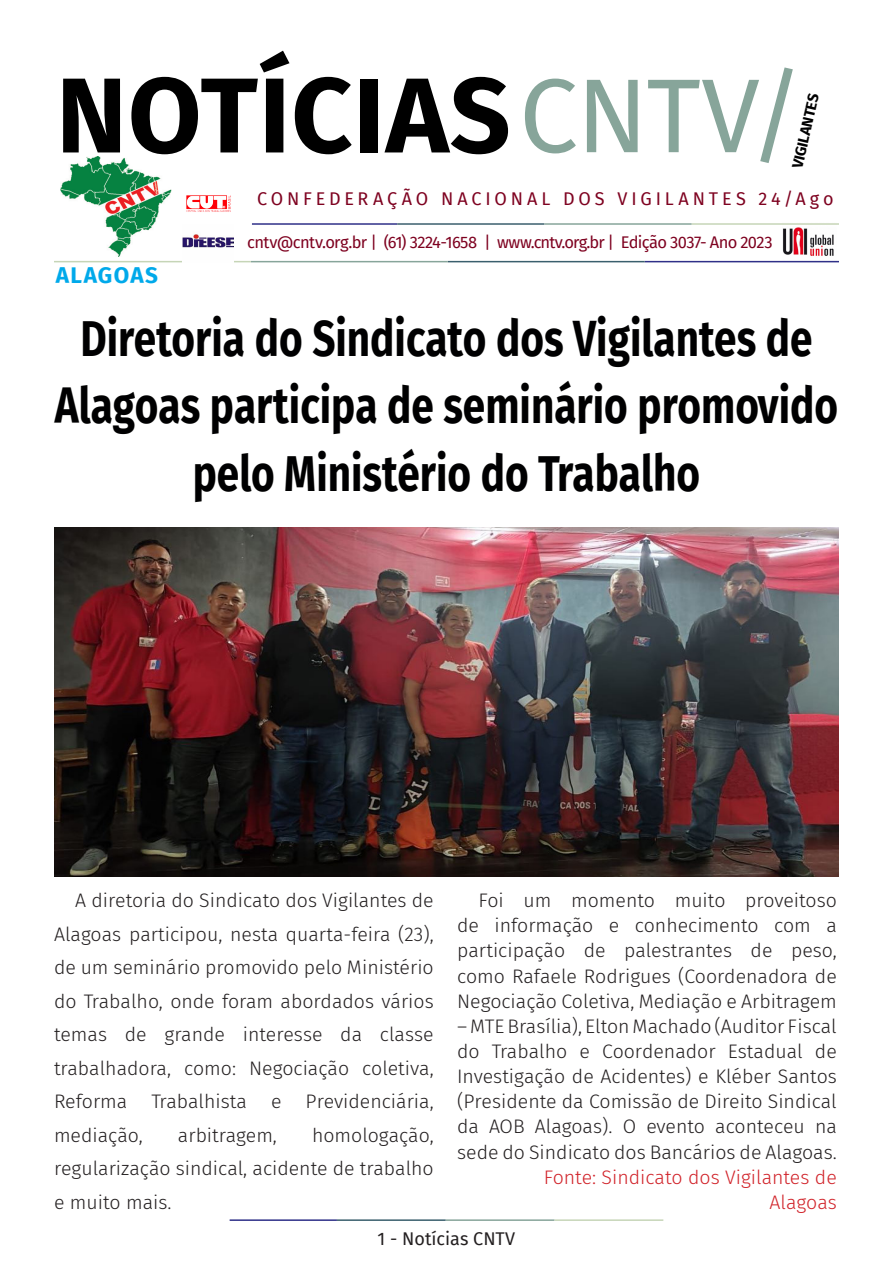
<style>
.page{position:relative;width:893px;height:1263px;background:#fff}
.page>*{position:absolute;margin:0;border:0;box-sizing:border-box;transform-origin:0 0}
.t1{font:700 106.5px "Fira Sans";letter-spacing:.01em;color:#000}
.t2{font:700 50.7px/67.5px "Fira Sans";color:#000001;text-align:center;scale:.8 1}
.t3{font:700 22.5px "Fira Sans";letter-spacing:.07em;color:#00a9ea}
.t4{font:300 19.5px/33.6px "Fira Sans";color:#231f20;text-align:justify}
.t5{font:300 19.5px/25.2px "Fira Sans";color:#d1232a;text-align:right}
.t6{font:18px "Fira Sans";letter-spacing:.215em;color:#7e0220}
.t7{font:18px "Fira Sans";color:#231f20}
.t8{font:16.5px "Fira Sans";letter-spacing:-.04em;color:#7e0220}
.t9{font:700 15px "Fira Sans";color:#000001}
.s1{font-weight:400;font-size:105px;color:#87a59a}
</style>
<div class="page">
<hr style="left:230px;top:1219px;width:107px;height:2px;background:#2f3088">
<hr style="left:337px;top:1219px;width:109px;height:2px;background:#3a5f6d">
<hr style="left:446px;top:1219px;width:109px;height:2px;background:#87a59a">
<hr style="left:555px;top:1219px;width:108px;height:2px;background:#c6d5b7">
<img style="left:782px;top:227px;width:54px;height:34px">
<hr style="left:252px;top:223px;width:145px;height:2px;background:#2f3088">
<hr style="left:397px;top:223px;width:147px;height:2px;background:#3a5f6d">
<hr style="left:544px;top:223px;width:148px;height:2px;background:#87a59a">
<hr style="left:692px;top:223px;width:147px;height:2px;background:#c6d5b7">
<hr style="left:645px;top:261px;width:194px;height:1px;background:#2f3088">
<hr style="left:448px;top:261px;width:197px;height:1px;background:#3a5f6d">
<hr style="left:251px;top:261px;width:197px;height:1px;background:#87a59a">
<hr style="left:54px;top:261px;width:197px;height:1px;background:#c6d5b7">
<img style="left:61px;top:157px;width:110px;height:100px">
<img style="left:186px;top:195px;width:45px;height:17px">
<img style="left:183px;top:234px;width:51px;height:28px">
<img style="left:54px;top:528px;width:785px;height:348px">
<p class="t1" style="left:56px;top:26px;width:749px">NOTÍCIAS<span class="s1">CNTV/</span></p>
<p class="t9" style="left:785px;top:165px;width:77px;rotate:-77deg">VIGILANTES</p>
<p class="t6" style="left:257px;top:185px;width:578px">CONFEDERAÇÃO NACIONAL DOS VIGILANTES 24/Ago</p>
<p class="t3" style="left:56px;top:257px;width:104px">ALAGOAS</p>
<p class="t8" style="left:247px;top:229px;width:527px">cntv@cntv.org.br | (61) 3224-1658 | www.cntv.org.br | Edição 3037- Ano 2023</p>
<p class="t2" style="left:55px;top:301px;width:980px">Diretoria do Sindicato dos Vigilantes de<br>Alagoas participa de seminário promovido pelo Ministério do Trabalho</p>
<p class="t4" style="left:54px;top:883px;width:381px;text-indent:21px">A diretoria do Sindicato dos Vigilantes de Alagoas participou, nesta quarta-feira (23), de um seminário promovido pelo Ministério do Trabalho, onde foram abordados vários temas de grande interesse da classe trabalhadora, como: Negociação coletiva, Reforma Trabalhista e Previdenciária, mediação,</p>
<p class="t4" style="left:54px;top:1118px;width:381px;text-indent:258px">homologação, regularização sindical, acidente de trabalho e muito mais.</p>
<p class="t4" style="left:178px;top:1118px;width:101px">arbitragem,</p>
<p class="t4" style="left:457px;top:887px;width:381px;line-height:25.2px;text-indent:21px">Foi um momento muito proveitoso de informação e conhecimento com a participação de palestrantes de peso, como Rafaele Rodrigues (Coordenadora de Negociação Coletiva, Mediação e Arbitragem</p>
<p class="t4" style="left:457px;top:1013px;width:381px;line-height:25.2px">– MTE Brasília), Elton Machado (Auditor Fiscal do Trabalho e Coordenador Estadual de Investigação de Acidentes) e Kléber Santos (Presidente da Comissão de Direito Sindical da AOB Alagoas). O evento aconteceu na sede do Sindicato dos Bancários de Alagoas.</p>
<p class="t5" style="left:544px;top:1164px;width:295px">Fonte: Sindicato dos Vigilantes de<br>Alagoas</p>
<p class="t7" style="left:378px;top:1225px;width:139px">1 - Notícias CNTV</p>
</div>
